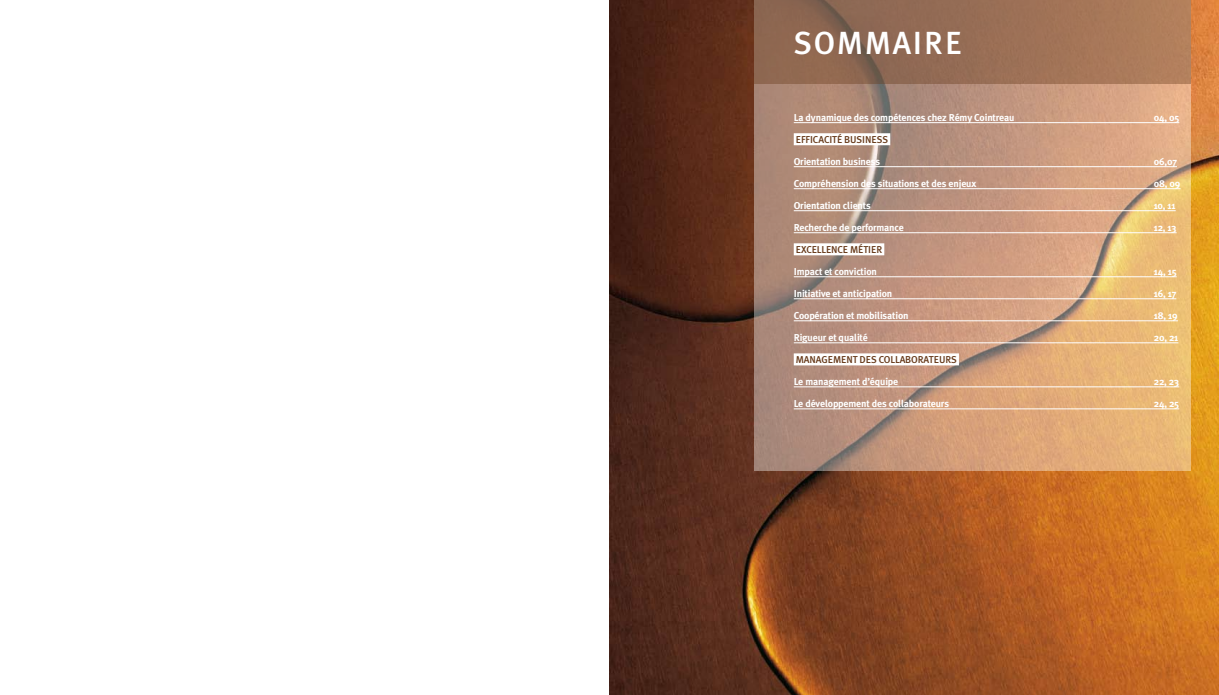
<style>
.page{position:relative;width:1219px;height:695px;background:#fff}
.page>*{position:absolute;margin:0;border:0;box-sizing:border-box;transform-origin:0 0}
.t1{font:32px "Meta Plus Medium Caps";letter-spacing:.05em;color:#fff}
.t2{font:700 10px "Meta Plus";letter-spacing:-.015em;color:#fff}
.t3{font:10px "Meta Plus Medium Caps";letter-spacing:-.01em;color:#673a1a}
</style>
<div class="page">
<img style="left:610px;top:0;width:609px;height:694px">
<svg style="left:754px;top:83px;width:437px;height:388px;background:#c79c7c"></svg>
<svg style="left:754px;top:0;width:437px;height:83px;background:#996e55"></svg>
<hr style="left:794px;top:122px;width:385px;height:1px;background:#fff">
<div style="left:794px;top:133px;width:96px;height:12px;background:#fff"></div>
<hr style="left:794px;top:166px;width:383px;height:1px;background:#fff">
<hr style="left:794px;top:188px;width:386px;height:1px;background:#fff">
<hr style="left:794px;top:210px;width:382px;height:1px;background:#fff">
<hr style="left:794px;top:232px;width:383px;height:1px;background:#fff">
<div style="left:794px;top:243px;width:90px;height:12px;background:#fff"></div>
<hr style="left:794px;top:276px;width:383px;height:1px;background:#fff">
<hr style="left:794px;top:298px;width:382px;height:1px;background:#fff">
<hr style="left:794px;top:320px;width:384px;height:1px;background:#fff">
<hr style="left:794px;top:342px;width:384px;height:1px;background:#fff">
<div style="left:794px;top:353px;width:165px;height:12px;background:#fff"></div>
<hr style="left:794px;top:386px;width:385px;height:1px;background:#fff">
<hr style="left:794px;top:408px;width:385px;height:1px;background:#fff">
<h1 class="t1" style="left:794px;top:24px;width:170px">SOMMAIRE</h1>
<p class="t2" style="left:794px;top:112px;width:222px">La dynamique des compétences chez Rémy Cointreau</p>
<p class="t2" style="left:1154px;top:112px;width:27px">04, 05</p>
<p class="t3" style="left:796px;top:134px;width:94px">EFFICACITÉ BUSINESS</p>
<p class="t2" style="left:794px;top:156px;width:88px">Orientation business</p>
<p class="t2" style="left:1154px;top:156px;width:25px">06,07</p>
<p class="t2" style="left:794px;top:178px;width:184px">Compréhension des situations et des enjeux</p>
<p class="t2" style="left:1154px;top:178px;width:28px">08, 09</p>
<p class="t2" style="left:794px;top:200px;width:79px">Orientation clients</p>
<p class="t2" style="left:1154px;top:200px;width:23px">10, 11</p>
<p class="t2" style="left:794px;top:222px;width:112px">Recherche de performance</p>
<p class="t2" style="left:1154px;top:222px;width:24px">12, 13</p>
<p class="t3" style="left:796px;top:244px;width:88px">EXCELLENCE MÉTIER</p>
<p class="t2" style="left:794px;top:266px;width:85px">Impact et conviction</p>
<p class="t2" style="left:1154px;top:266px;width:24px">14, 15</p>
<p class="t2" style="left:794px;top:288px;width:100px">Initiative et anticipation</p>
<p class="t2" style="left:1154px;top:288px;width:24px">16, 17</p>
<p class="t2" style="left:794px;top:310px;width:116px">Coopération et mobilisation</p>
<p class="t2" style="left:1154px;top:310px;width:26px">18, 19</p>
<p class="t2" style="left:794px;top:332px;width:76px">Rigueur et qualité</p>
<p class="t2" style="left:1154px;top:332px;width:26px">20, 21</p>
<p class="t3" style="left:796px;top:354px;width:163px">MANAGEMENT DES COLLABORATEURS</p>
<p class="t2" style="left:794px;top:376px;width:106px">Le management d’équipe</p>
<p class="t2" style="left:1154px;top:376px;width:27px">22, 23</p>
<p class="t2" style="left:794px;top:398px;width:157px">Le développement des collaborateurs</p>
<p class="t2" style="left:1154px;top:398px;width:27px">24, 25</p>
</div>
